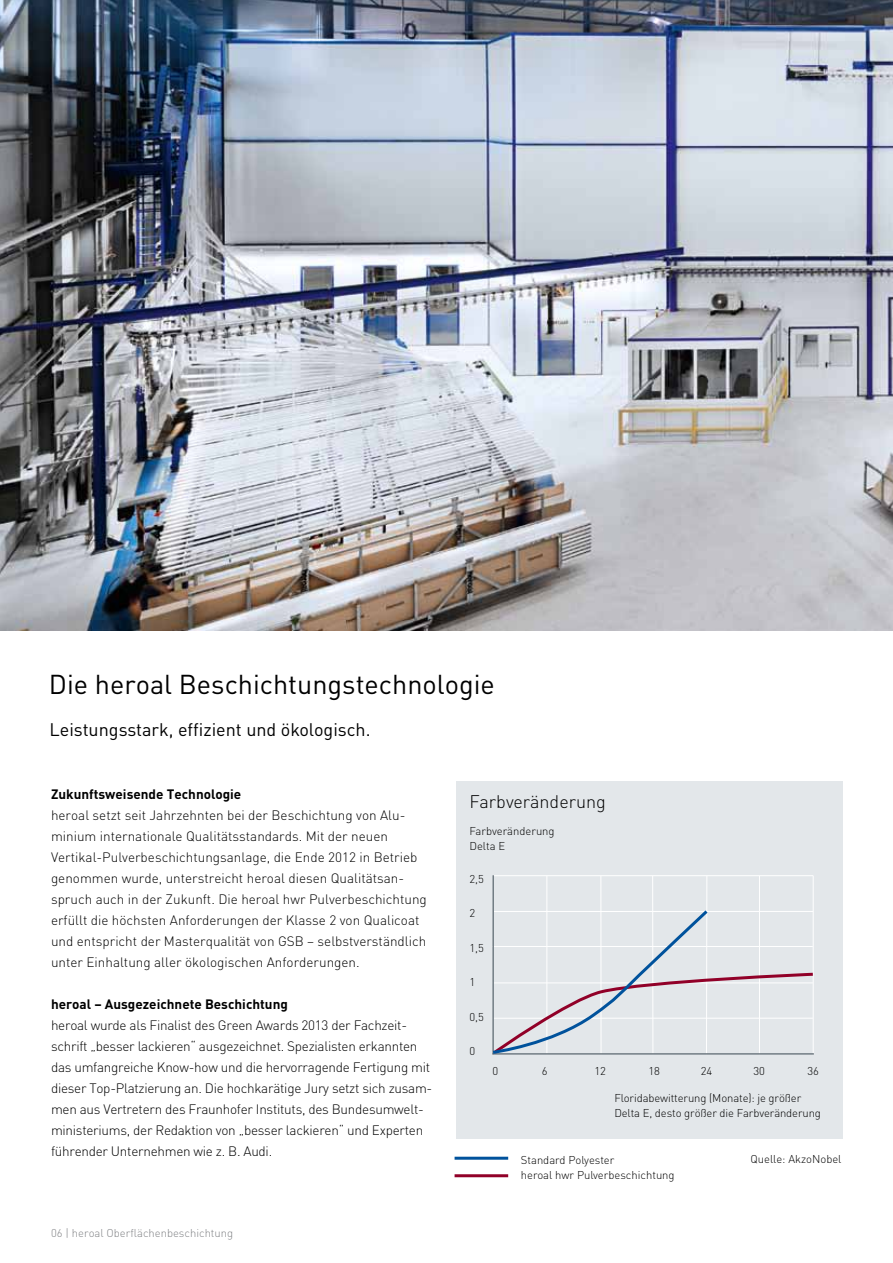
<style>
.page{position:relative;width:893px;height:1263px;background:#fff}
.page>*{position:absolute;margin:0;border:0;box-sizing:border-box;transform-origin:0 0}
.t1{font:27px "DIN Pro";color:#000}
.t2{font:18px "DIN Pro";color:#000}
.t3{font:300 18px "DIN Pro";color:#000}
.t4{font:300 13.5px/21px "DIN Pro";color:#000}
.t5{font:300 13.5px/21px "DIN Pro";letter-spacing:-.02em;color:#000}
.t6{font:700 13.5px "DIN Pro";color:#000}
.t7{font:300 11.25px/15px "DIN Pro";letter-spacing:-.01em;color:#000}
.t8{font:300 11.25px "DIN Pro";color:#808285}
</style>
<div class="page">
<img style="left:0;top:0;width:893px;height:631px">
<div style="left:456px;top:781px;width:386px;height:357px;background:#e3e7ea"></div>
<hr style="left:455px;top:1157px;width:53px;height:3px;background:#00529c">
<hr style="left:455px;top:1174px;width:53px;height:3px;background:#910028">
<hr style="left:546px;top:876px;width:1px;height:178px;background:#fff">
<hr style="left:600px;top:876px;width:1px;height:178px;background:#fff">
<hr style="left:652px;top:876px;width:1px;height:178px;background:#fff">
<hr style="left:706px;top:876px;width:1px;height:178px;background:#fff">
<hr style="left:759px;top:876px;width:1px;height:178px;background:#fff">
<hr style="left:813px;top:876px;width:1px;height:178px;background:#fff">
<hr style="left:492px;top:875px;width:2px;height:179px;background:#727d84">
<svg style="left:492px;top:908px;width:322px;height:147px"></svg>
<hr style="left:494px;top:875px;width:319px;height:1px;background:#fff">
<h1 class="t1" style="left:49px;top:663px;width:447px">Die heroal Beschichtungstechnologie</h1>
<h2 class="t2" style="left:50px;top:715px;width:323px">Leistungsstark, effizient und ökologisch.</h2>
<p class="t6" style="left:51px;top:783px;width:192px">Zukunftsweisende Technologie</p>
<p class="t4" style="left:51px;top:804px;width:377px">heroal setzt seit Jahrzehnten bei der Beschichtung von Alu&shy;minium internationale Qualitätsstandards. Mit der neuen Vertikal-Pulverbeschichtungsanlage, die Ende 2012 in Betrieb genommen wurde, unterstreicht heroal diesen Qualitätsan&shy;spruch auch in der Zukunft. Die heroal hwr Pulverbeschichtung erfüllt die höchsten Anforderungen der Klasse 2 von Qualicoat und entspricht der Masterqualität von GSB – selbstverständlich unter Einhaltung aller ökologischen Anforderungen.</p>
<p class="t6" style="left:51px;top:993px;width:238px">heroal – Ausgezeichnete Beschichtung</p>
<p class="t5" style="left:51px;top:1013px;width:383px">heroal wurde als Finalist des Green Awards 2013 der Fachzeit&shy;schrift „besser lackieren“ ausgezeichnet. Spezialisten erkannten das umfangreiche Know-how und die hervorragende Fertigung mit dieser Top-Platzierung an. Die hochkarätige Jury setzt sich zusam&shy;men aus Vertretern des Fraunhofer Instituts, des Bundesumwelt&shy;ministeriums, der Redaktion von „besser lackieren“ und Experten führender Unternehmen wie z. B. Audi.</p>
<p class="t8" style="left:51px;top:1224px;width:184px">06 | heroal Oberflächenbeschichtung</p>
<h2 class="t3" style="left:470px;top:788px;width:138px">Farbveränderung</h2>
<p class="t7" style="left:469px;top:823px;width:87px">Farbveränderung<br>Delta E</p>
<p class="t7" style="left:469px;top:870px;width:16px">2,5</p>
<p class="t7" style="left:469px;top:905px;width:7px">2</p>
<p class="t7" style="left:469px;top:939px;width:16px">1,5</p>
<p class="t7" style="left:469px;top:974px;width:7px">1</p>
<p class="t7" style="left:469px;top:1008px;width:16px">0,5</p>
<p class="t7" style="left:469px;top:1043px;width:7px">0</p>
<p class="t7" style="left:492px;top:1063px;width:7px">0</p>
<p class="t7" style="left:542px;top:1063px;width:7px">6</p>
<p class="t7" style="left:594px;top:1063px;width:13px">12</p>
<p class="t7" style="left:648px;top:1063px;width:13px">18</p>
<p class="t7" style="left:701px;top:1063px;width:13px">24</p>
<p class="t7" style="left:753px;top:1063px;width:13px">30</p>
<p class="t7" style="left:807px;top:1063px;width:13px">36</p>
<p class="t7" style="left:614px;top:1089px;width:208px">Floridabewitterung (Monate): je größer<br>Delta E, desto größer die Farbveränderung</p>
<p class="t7" style="left:521px;top:1151px;width:155px">Standard Polyester<br>heroal hwr Pulverbeschichtung</p>
<p class="t7" style="left:750px;top:1150px;width:93px">Quelle: AkzoNobel</p>
</div>
